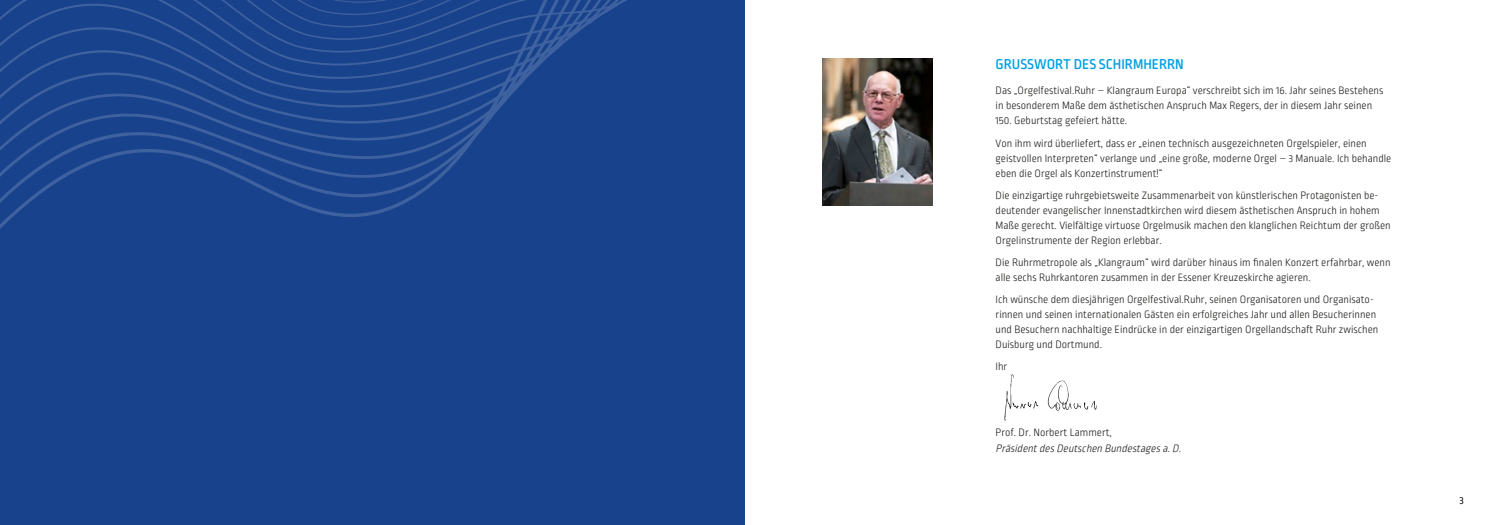
<style>
.page{position:relative;width:1489px;height:525px;background:#fff}
.page>*{position:absolute;margin:0;border:0;box-sizing:border-box;transform-origin:0 0}
.t1{font:500 15px "Ropa Soft Pro";color:#009fe3}
.t2{font:300 11.25px/15px "Ropa Soft Pro";color:#1d1d1b}
.t3{font:italic 300 11.25px "Ropa Soft Pro";color:#1d1d1b}
.t4{font:11.25px "Ropa Soft Pro";color:#1d1d1b}
</style>
<div class="page">
<div style="left:0;top:0;width:744px;height:524px;background:#18428c"></div>
<img style="left:822px;top:58px;width:110px;height:147px">
<svg style="left:0;top:0;width:627px;height:229px"></svg>
<img style="left:1004px;top:374px;width:93px;height:47px">
<h1 class="t1" style="left:995px;top:56px;width:190px">GRUSSWORT DES SCHIRMHERRN</h1>
<p class="t2" style="left:995px;top:84px;width:389px">Das „Orgelfestival.Ruhr – Klangraum Europa“ verschreibt sich im 16. Jahr seines Bestehens in besonderem Maße dem ästhetischen Anspruch Max Regers, der in diesem Jahr seinen<br>150. Geburtstag gefeiert hätte.</p>
<p class="t2" style="left:995px;top:136px;width:397px">Von ihm wird überliefert, dass er „einen technisch ausgezeichneten Orgelspieler, einen geistvollen Interpreten“ verlange und „eine große, moderne Orgel – 3 Manuale. Ich behandle eben die Orgel als Konzertinstrument!“</p>
<p class="t2" style="left:995px;top:188px;width:396px">Die einzigartige ruhrgebietsweite Zusammenarbeit von künstlerischen Protagonisten be&shy;deutender evangelischer Innenstadtkirchen wird diesem ästhetischen Anspruch in hohem Maße gerecht. Vielfältige virtuose Orgelmusik machen den klanglichen Reichtum der großen Orgelinstrumente der Region erlebbar.</p>
<p class="t2" style="left:995px;top:255px;width:396px">Die Ruhrmetropole als „Klangraum“ wird darüber hinaus im finalen Konzert erfahrbar, wenn alle sechs Ruhrkantoren zusammen in der Essener Kreuzeskirche agieren.</p>
<p class="t2" style="left:995px;top:292px;width:384px">Ich wünsche dem diesjährigen Orgelfestival.Ruhr, seinen Organisatoren und Organisato&shy;rinnen und seinen internationalen Gästen ein erfolgreiches Jahr und allen Besucherinnen und Besuchern nachhaltige Eindrücke in der einzigartigen Orgellandschaft Ruhr zwischen Duisburg und Dortmund.</p>
<p class="t2" style="left:995px;top:359px;width:13px">Ihr</p>
<p class="t2" style="left:995px;top:426px;width:118px">Prof. Dr. Norbert Lammert,</p>
<p class="t3" style="left:995px;top:441px;width:190px">PräsidentdesDeutschen Bundestagesa.D.</p>
<p class="t4" style="left:1459px;top:494px;width:6px">3</p>
</div>
